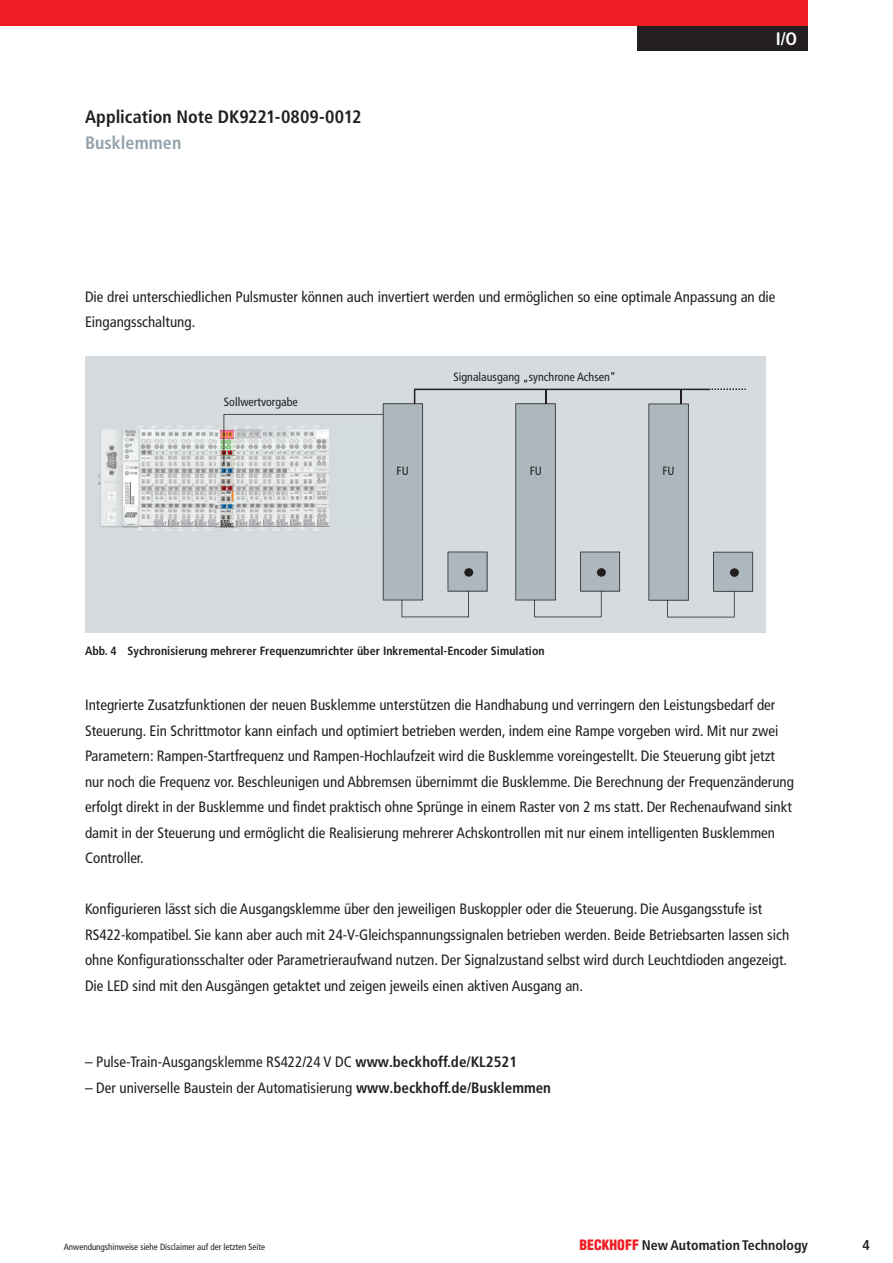
<style>
.page{position:relative;width:893px;height:1263px;background:#fff}
.page>*{position:absolute;margin:0;border:0;box-sizing:border-box;transform-origin:0 0}
.Headline_3{font:700 condensed 18px "Frutiger LT Pro";color:#231f20}
.Headline_3_grey{font:700 condensed 18px "Frutiger LT Pro";letter-spacing:.005em;color:#94a2aa}
.Page_name_right{font:700 condensed 18px "Frutiger LT Pro";color:#fff}
.Copy_text_without_in{font:condensed 15px/25.5px "Frutiger LT Pro";color:#231f20}
.t1{font:700 condensed 13.95px "Frutiger LT Pro";letter-spacing:.005em;color:#231f20}
.t2{font:700 condensed 12px "Frutiger LT Pro";color:#231f20}
.t3{font:condensed 12px "Frutiger LT Pro";color:#231f20}
.t4{font:condensed 9px "Frutiger LT Pro";color:#231f20}
.s1{font-weight:700}
.s2{font-family:"Helvetica";font-weight:900;color:#ee1d23}
</style>
<div class="page">
<div style="left:638px;top:26px;width:170px;height:25px;background:#231f20"></div>
<div style="left:85px;top:357px;width:680px;height:276px;background:#d5dbdf"></div>
<img style="left:98px;top:424px;width:126px;height:107px">
<img style="left:215px;top:425px;width:9px;height:106px">
<svg style="left:224px;top:388px;width:529px;height:229px"></svg>
<div style="left:0;top:0;width:808px;height:26px;background:#ee1d23"></div>
<p class="Headline_3" style="left:85px;top:106px;width:278px">Application Note DK9221-0809-0012</p>
<p class="Headline_3_grey" style="left:85px;top:132px;width:98px">Busklemmen</p>
<p class="Page_name_right" style="left:776px;top:28px;width:23px">I/O</p>
<p class="Copy_text_without_in" style="left:85px;top:284px;width:692px">Die drei unterschiedlichen Pulsmuster können auch invertiert werden und ermöglichen so eine optimale Anpassung an die<br>Eingangsschaltung.</p>
<p class="t3" style="left:224px;top:395px;width:75px">Sollwertvorgabe</p>
<p class="t3" style="left:453px;top:369px;width:164px">Signalausgang „synchrone Achsen“</p>
<p class="t3" style="left:397px;top:463px;width:14px">FU</p>
<p class="t3" style="left:530px;top:463px;width:14px">FU</p>
<p class="t3" style="left:662px;top:463px;width:14px">FU</p>
<p class="t2" style="left:85px;top:643px;width:461px">Abb. 4 Sychronisierung mehrerer Frequenzumrichter über Inkremental-Encoder Simulation</p>
<p class="Copy_text_without_in" style="left:85px;top:692px;width:710px">Integrierte Zusatzfunktionen der neuen Busklemme unterstützen die Handhabung und verringern den Leistungsbedarf der Steuerung. Ein Schrittmotor kann einfach und optimiert betrieben werden, indem eine Rampe vorgeben wird. Mit nur zwei Parametern: Rampen‑Startfrequenz und Rampen‑Hochlaufzeit wird die Busklemme voreingestellt. Die Steuerung gibt jetzt nur noch die Frequenz vor. Beschleunigen und Abbremsen übernimmt die Busklemme. Die Berechnung der Frequenzänderung erfolgt direkt in der Busklemme und findet praktisch ohne Sprünge in einem Raster von 2 ms statt. Der Rechenaufwand sinkt damit in der Steuerung und ermöglicht die Realisierung mehrerer Achskontrollen mit nur einem intelligenten Busklemmen Controller.</p>
<p class="Copy_text_without_in" style="left:85px;top:896px;width:706px">Konfigurieren lässt sich die Ausgangsklemme über den jeweiligen Buskoppler oder die Steuerung. Die Ausgangsstufe ist RS422‑kompatibel. Sie kann aber auch mit 24‑V‑Gleichspannungssignalen betrieben werden. Beide Betriebsarten lassen sich ohne Konfigurationsschalter oder Parametrieraufwand nutzen. Der Signalzustand selbst wird durch Leuchtdioden angezeigt.<br>Die LED sind mit den Ausgängen getaktet und zeigen jeweils einen aktiven Ausgang an.</p>
<p class="Copy_text_without_in" style="left:85px;top:1049px;width:434px">– Pulse-Train-Ausgangsklemme RS422/24 V DC <span class="s1">www.beckhoff.de/KL2521</span></p>
<p class="Copy_text_without_in" style="left:85px;top:1075px;width:467px">– Der universelle Baustein der Automatisierung <span class="s1">www.beckhoff.de/Busklemmen</span></p>
<p class="t4" style="left:64px;top:1242px;width:203px">Anwendungshinweise siehe Disclaimer auf der letzten Seite</p>
<p class="t1" style="left:579px;top:1237px;width:230px"><span class="s2">BECKHOFF</span> New Automation Technology</p>
</div>
